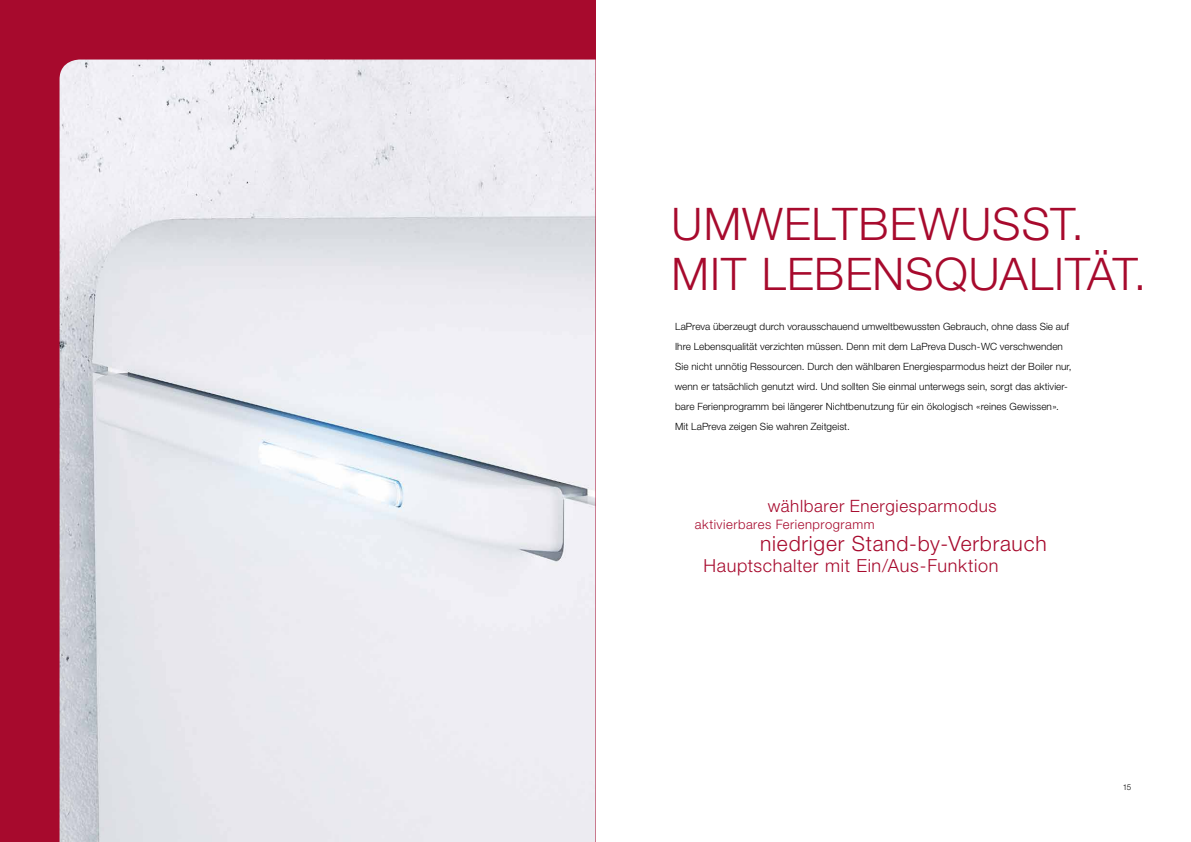
<style>
.page{position:relative;width:1191px;height:842px;background:#fff}
.page>*{position:absolute;margin:0;border:0;box-sizing:border-box;transform-origin:0 0}
.t1{font:300 45px/50px "Helvetica Neue LT Std";letter-spacing:.02em;color:#a70a2d}
.t2{font:300 21px "Helvetica Neue LT Std";letter-spacing:.035em;color:#a70a2d}
.t3{font:300 18px "Helvetica Neue LT Std";letter-spacing:.035em;color:#a70a2d}
.t4{font:300 17px "Helvetica Neue LT Std";letter-spacing:.035em;color:#a70a2d}
.t5{font:300 13px "Helvetica Neue LT Std";letter-spacing:.04em;color:#a70a2d}
.t6{font:300 10px/20px "Helvetica Neue LT Std";letter-spacing:.005em;color:#000}
.t7{font:300 8px "Helvetica Neue LT Std";color:#000}
</style>
<div class="page">
<div style="left:0;top:0;width:595px;height:842px;background:#a70a2d"></div>
<img style="left:60px;top:60px;width:535px;height:782px">
<h1 class="t1" style="left:671px;top:198px;width:476px">UMWELTBEWUSST.<br>MIT LEBENSQUALITÄT.</h1>
<p class="t6" style="left:675px;top:316px;width:398px">LaPreva überzeugt durch vorausschauend umweltbewussten Gebrauch, ohne dass Sie auf Ihre Lebensqualität verzichten müssen. Denn mit dem LaPreva Dusch-WC verschwenden Sie nicht unnötig Ressourcen. Durch den wählbaren Energiesparmodus heizt der Boiler nur, wenn er tatsächlich genutzt wird. Und sollten Sie einmal unterwegs sein, sorgt das aktivier&shy;bare Ferienprogramm bei längerer Nichtbenutzung für ein ökologisch «reines Gewissen».<br>Mit LaPreva zeigen Sie wahren Zeitgeist.</p>
<h3 class="t4" style="left:768px;top:495px;width:230px">wählbarer Energiesparmodus</h3>
<h3 class="t5" style="left:695px;top:516px;width:181px">aktivierbares Ferienprogramm</h3>
<h2 class="t2" style="left:760px;top:530px;width:288px">niedriger Stand-by-Verbrauch</h2>
<h3 class="t3" style="left:703px;top:555px;width:296px">Hauptschalter mit Ein/Aus-Funktion</h3>
<p class="t7" style="left:1122px;top:782px;width:10px">15</p>
</div>
